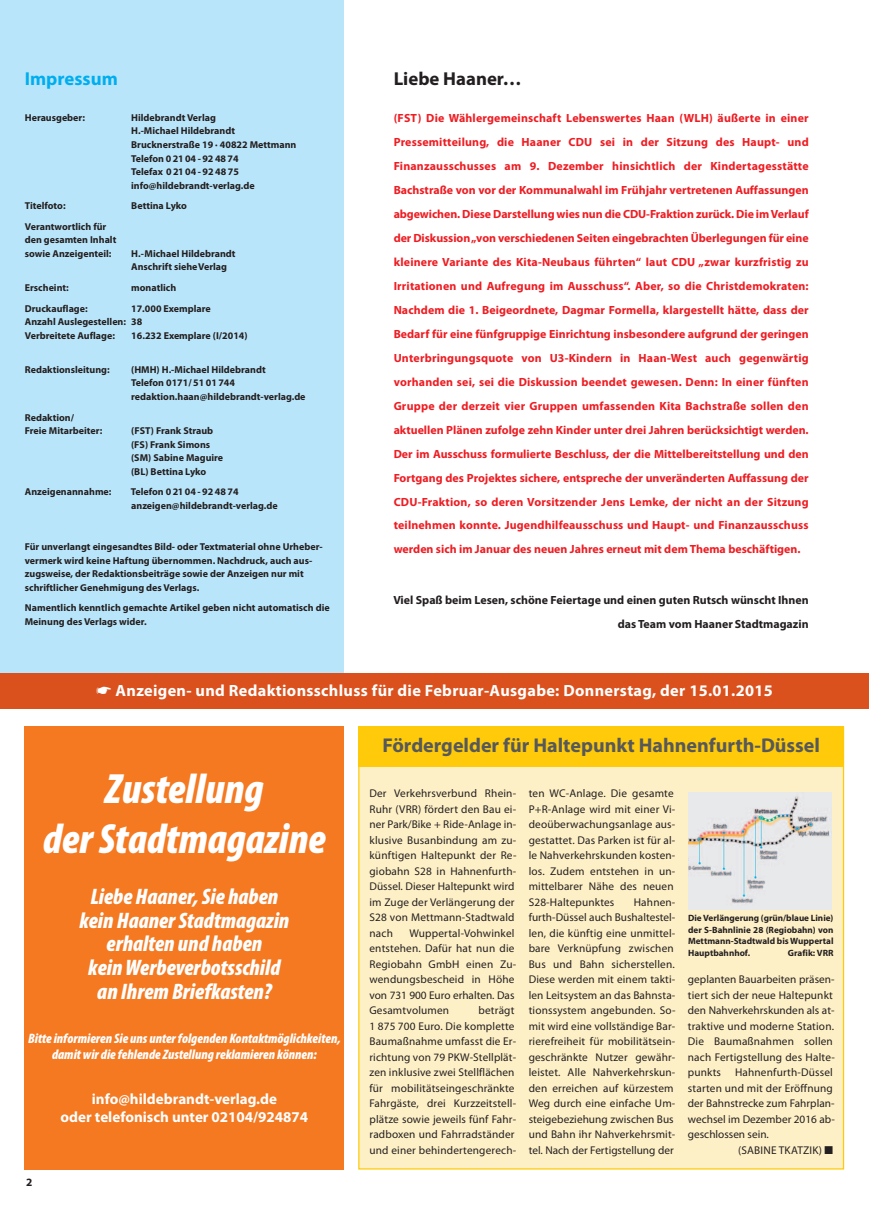
<style>
.page{position:relative;width:869px;height:1205px;background:#fff}
.page>*{position:absolute;margin:0;border:0;box-sizing:border-box;transform-origin:0 0}
.t1{font:italic 900 condensed 42.5px/50px "Myriad Pro";color:#fff;text-align:center}
.t2{font:italic 900 condensed 22.5px/23.8px "Myriad Pro";color:#fff;text-align:center}
.t3{font:700 20px "Myriad Pro";color:#57585a}
.t4{font:700 18.75px "Myriad Pro";color:#231f20}
.t5{font:700 18.75px "Myriad Pro";color:#00aeef}
.t6{font:700 16.25px "Myriad Pro";letter-spacing:.02em;color:#fff}
.t7{font:700 15px/17.5px "Myriad Pro";color:#fff;text-align:center}
.t8{font:italic 900 condensed 13.75px/16.2px "Myriad Pro";color:#fff;text-align:center}
.t9{font:700 11.88px/24px "Myriad Pro";color:#ee1d23;text-align:justify}
.t10{font:700 11.88px/23.5px "Myriad Pro";color:#231f20;text-align:right}
.t11{font:11.25px/15.5px "Myriad Pro";letter-spacing:.015em;color:#231f20}
.t12{font:700 10px/13.5px "Myriad Pro";color:#231f20}
.t13{font:700 9.12px/11.6px "Myriad Pro";color:#231f20;text-align:justify}
</style>
<div class="page">
<div style="left:0;top:0;width:344px;height:709px;background:#b9e5fa"></div>
<div style="left:0;top:673px;width:868px;height:36px;background:#da511d"></div>
<div style="left:25px;top:726px;width:319px;height:443px;background:#f47921"></div>
<div style="left:359px;top:728px;width:483px;height:440px;background:#fef0c6"></div>
<div style="left:358px;top:726px;width:485px;height:41px;background:#feca0a"></div>
<img style="left:688px;top:792px;width:143px;height:117px">
<h3 class="t5" style="left:25px;top:72px;width:94px">Impressum</h3>
<h3 class="t4" style="left:393px;top:72px;width:129px">Liebe Haaner…</h3>
<p class="t9" style="left:393px;top:107px;width:416px">(FST) Die Wählergemeinschaft Lebenswertes Haan (WLH) äußerte in einer Pressemitteilung, die Haaner CDU sei in der Sitzung des Haupt- und Finanzausschusses am 9. Dezember hinsichtlich der Kindertagesstätte Bachstraße von vor der Kommunalwahl im Frühjahr vertretenen Auffassungen abgewichen. Diese Darstellung wies nun die CDU-Fraktion zurück. Die im Verlauf der Diskussion „von verschiedenen Seiten eingebrachten Überlegungen für eine kleinere Variante des Kita-Neubaus führten“ laut CDU „zwar kurzfristig zu Irritationen und Aufregung im Ausschuss“. Aber, so die Christdemokraten:<br>Nachdem die 1. Beigeordnete, Dagmar Formella, klargestellt hätte, dass der Bedarf für eine fünfgruppige Einrichtung insbesondere aufgrund der geringen Unterbringungsquote von U3-Kindern in Haan-West auch gegenwärtig vorhanden sei, sei die Diskussion beendet gewesen. Denn: In einer fünften Gruppe der derzeit vier Gruppen umfassenden Kita Bachstraße sollen den aktuellen Plänen zufolge zehn Kinder unter drei Jahren berücksichtigt werden.<br>Der im Ausschuss formulierte Beschluss, der die Mittelbereitstellung und den Fortgang des Projektes sichere, entspreche der unveränderten Auffassung der CDU-Fraktion, so deren Vorsitzender Jens Lemke, der nicht an der Sitzung teilnehmen konnte. Jugendhilfeausschuss und Haupt- und Finanzausschuss werden sich im Januar des neuen Jahres erneut mit dem Thema beschäftigen.</p>
<p class="t10" style="left:393px;top:589px;width:416px">Viel Spaß beim Lesen, schöne Feiertage und einen guten Rutsch wünscht Ihnen das Team vom Haaner Stadtmagazin</p>
<p class="t12" style="left:25px;top:112px;width:62px">Herausgeber:</p>
<p class="t12" style="left:131px;top:112px;width:167px">Hildebrandt Verlag<br>H.-Michael Hildebrandt<br>Brucknerstraße 19 · 40822 Mettmann<br>Telefon 0 21 04 - 92 48 74<br>Telefax 0 21 04 - 92 48 75 info@hildebrandt-verlag.de</p>
<p class="t12" style="left:25px;top:200px;width:42px">Titelfoto:</p>
<p class="t12" style="left:131px;top:200px;width:57px">Bettina Lyko</p>
<p class="t12" style="left:25px;top:221px;width:93px">Verantwortlich für den gesamten Inhalt sowie Anzeigenteil:</p>
<p class="t12" style="left:131px;top:248px;width:106px">H.-Michael Hildebrandt<br>Anschrift sieheVerlag</p>
<p class="t12" style="left:25px;top:282px;width:45px">Erscheint:</p>
<p class="t12" style="left:131px;top:282px;width:46px">monatlich</p>
<p class="t12" style="left:25px;top:302px;width:64px">Druckauflage:</p>
<p class="t12" style="left:25px;top:302px;width:187px;text-indent:106px">17.000 Exemplare<br>Anzahl Auslegestellen: 38<br>Verbreitete Auflage:</p>
<p class="t12" style="left:131px;top:329px;width:118px">16.232 Exemplare (I/2014)</p>
<p class="t12" style="left:25px;top:364px;width:86px">Redaktionsleitung:</p>
<p class="t12" style="left:131px;top:364px;width:176px">(HMH) H.-Michael Hildebrandt<br>Telefon 0171/ 51 01 744 redaktion.haan@hildebrandt-verlag.de</p>
<p class="t12" style="left:25px;top:411px;width:79px">Redaktion/<br>Freie Mitarbeiter:</p>
<p class="t12" style="left:131px;top:425px;width:93px">(FST) Frank Straub (FS) Frank Simons (SM) Sabine Maguire (BL) Bettina Lyko</p>
<p class="t12" style="left:25px;top:486px;width:88px">Anzeigenannahme:</p>
<p class="t12" style="left:131px;top:486px;width:148px">Telefon 0 21 04 - 92 48 74 anzeigen@hildebrandt-verlag.de</p>
<p class="t12" style="left:25px;top:541px;width:299px">Für unverlangt eingesandtes Bild- oder Textmaterial ohne Urheber - vermerk wird keine Haftung übernommen. Nachdruck, auch aus - zugsweise, der Redaktionsbeiträge sowie der An zeigen nur mit schriftlicher Genehmigung des Verlags.</p>
<p class="t12" style="left:25px;top:602px;width:306px">Namentlich kenntlich gemachte Artikel geben nicht auto matisch die<br>Meinung des Verlags wider.</p>
<h3 class="t6" style="left:96px;top:684px;width:678px">☛ Anzeigen- und Redaktionsschluss für die Februar-Ausgabe: Donnerstag, der 15.01.2015</h3>
<h1 class="t1" style="left:43px;top:768px;width:284px">Zustellung<br>der Stadtmagazine</h1>
<h2 class="t2" style="left:79px;top:887px;width:211px">Liebe Haaner, Sie haben kein Haaner Stadtmagazin erhalten und haben<br>kein Werbeverbotsschild an Ihrem Briefkasten?</h2>
<p class="t8" style="left:28px;top:1031px;width:314px">Bitte informieren Sie uns unter folgenden Kontaktmöglichkeiten, damit wir die fehlende Zustellung reklamieren können:</p>
<h3 class="t7" style="left:61px;top:1091px;width:249px">info@hildebrandt-verlag.de<br>oder telefonisch unter 02104/924874</h3>
<h3 class="t3" style="left:382px;top:738px;width:439px">Fördergelder für Haltepunkt Hahnenfurth-Düssel</h3>
<p class="t11" style="left:369px;top:786px;width:148px">Der Verkehrsverbund Rhein-<br>Ruhr (VRR) fördert den Bau ei&shy;ner Park/Bike + Ride-Anlage in&shy;klusive Busanbindung am zu&shy;künftigen Haltepunkt der Re&shy;giobahn S28 in Hahnenfurth-<br>Düssel. Dieser Haltepunkt wird im Zuge der Verlängerung der<br>S28 von Mettmann-Stadtwald nach</p>
<p class="t11" style="left:369px;top:926px;width:148px;text-indent:40px">Wuppertal-Vohwinkel entstehen. Dafür hat nun die<br>Regiobahn GmbH einen Zu&shy;wendungsbescheid in Höhe von 731 900 Euro erhalten. Das<br>Gesamtvolumen</p>
<p class="t11" style="left:369px;top:1003px;width:148px;text-indent:109px">beträgt<br>1 875 700 Euro. Die komplette<br>Baumaßnahme umfasst die Er&shy;richtung von 79 PKW-Stellplät&shy;zen inklusive zwei Stellflächen für mobilitätseingeschränkte<br>Fahrgäste, drei Kurzzeitstell&shy;plätze sowie jeweils fünf Fahr&shy;radboxen und Fahrradständer und einer behindertengerech-</p>
<p class="t11" style="left:528px;top:786px;width:148px">ten WC-Anlage. Die gesamte<br>P+R-Anlage wird mit einer Vi&shy;deoüberwachungsanlage aus&shy;gestattet. Das Parken ist für al&shy;le Nahverkehrskunden kosten&shy;los. Zudem entstehen in un&shy;mittelbarer Nähe des neuen<br>S28-Haltepunktes</p>
<p class="t11" style="left:528px;top:895px;width:148px;text-indent:105px">Hahnen&shy;furth-Düssel auch Bushaltestel&shy;len, die künftig eine unmittel&shy;bare Verknüpfung zwischen<br>Bus und Bahn sicherstellen.<br>Diese werden mit einem takti&shy;len Leitsystem an das Bahnsta&shy;tionssystem angebunden. So&shy;mit wird eine vollständige Bar&shy;rierefreiheit für mobilitätsein&shy;geschränkte Nutzer gewähr&shy;leistet. Alle Nahverkehrskun&shy;den erreichen auf kürzestem<br>Weg durch eine einfache Um&shy;steigebeziehung zwischen Bus und Bahn ihr Nahverkehrsmit&shy;tel. Nach der Fertigstellung der</p>
<p class="t13" style="left:687px;top:913px;width:147px">Die Verlängerung (grün/blaue Linie) der S-Bahnlinie 28 (Regiobahn) von Mettmann-Stadtwald bis Wuppertal Hauptbahnhof.</p>
<p class="t13" style="left:787px;top:948px;width:47px">Grafik: VRR</p>
<p class="t11" style="left:687px;top:973px;width:148px">geplanten Bauarbeiten präsen-</p>
<p class="t11" style="left:687px;top:988px;width:146px">tiert sich der neue Haltepunkt</p>
<p class="t11" style="left:687px;top:1004px;width:148px">den Nahverkehrskunden als at-</p>
<p class="t11" style="left:687px;top:1019px;width:148px">traktive und moderne Station.</p>
<p class="t11" style="left:687px;top:1035px;width:146px">Die Baumaßnahmen sollen</p>
<p class="t11" style="left:687px;top:1050px;width:148px">nach Fertigstellung des Halte-</p>
<p class="t11" style="left:687px;top:1066px;width:146px">punkts Hahnenfurth-Düssel</p>
<p class="t11" style="left:687px;top:1081px;width:146px">starten und mit der Eröffnung</p>
<p class="t11" style="left:687px;top:1097px;width:148px">der Bahnstrecke zum Fahrplan-</p>
<p class="t11" style="left:687px;top:1112px;width:148px">wechsel im Dezember 2016 ab-</p>
<p class="t11" style="left:687px;top:1128px;width:82px">geschlossen sein.</p>
<p class="t11" style="left:737px;top:1143px;width:96px">(SABINE TKATZIK) ■</p>
</div>
